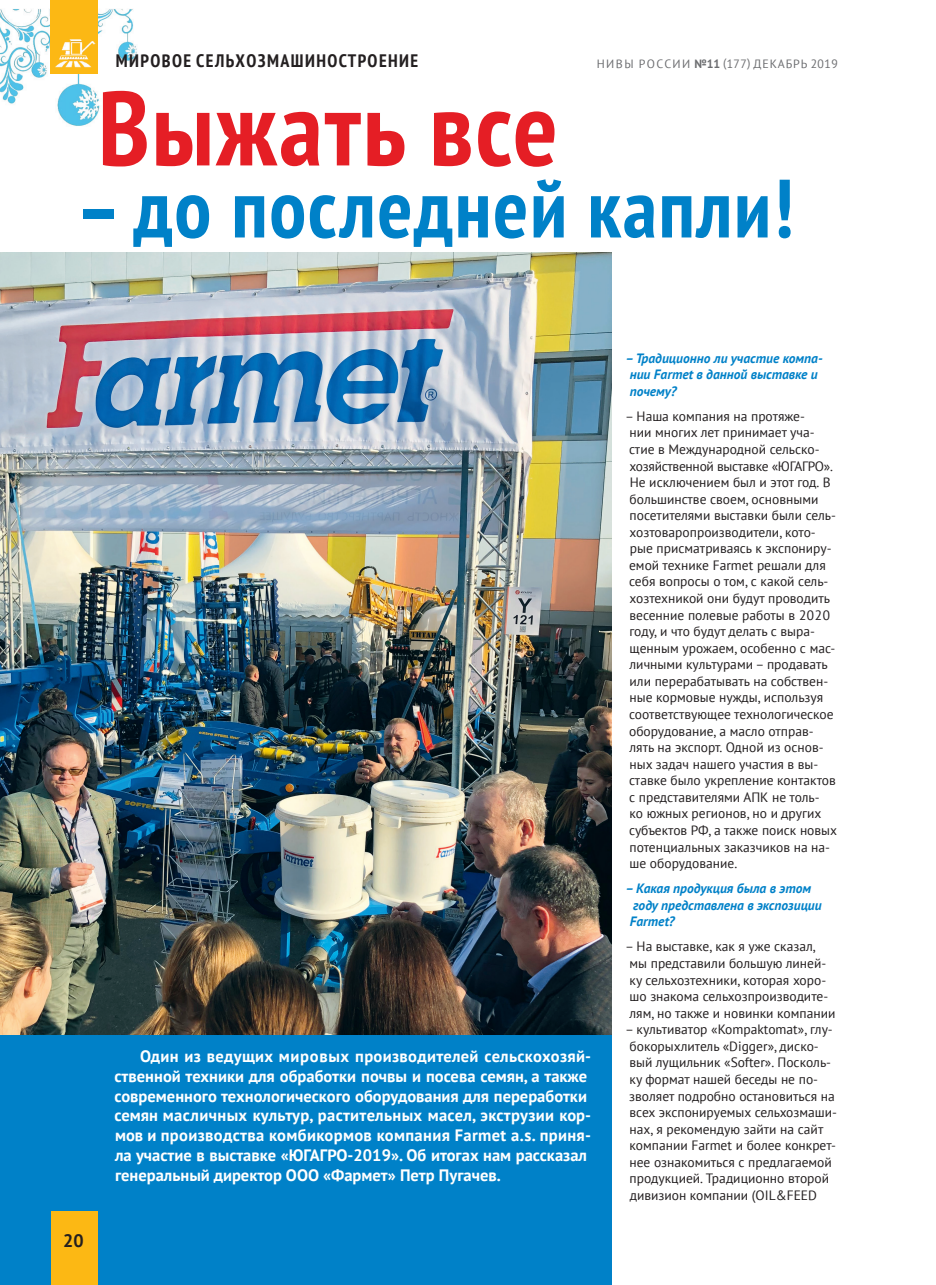
<style>
.page{position:relative;width:936px;height:1285px;background:#fff}
.page>*{position:absolute;margin:0;border:0;box-sizing:border-box;transform-origin:0 0}
.ЗАГОЛОВОК{font:700 condensed 105px "PT Sans";letter-spacing:.02em;color:#e51e25}
.ЗАГОЛОВОК-2{font:700 condensed 82.5px "PT Sans";letter-spacing:.02em;color:#0081c8}
.ОСНОВНОЙ_ТЕКСТ{font:700 condensed 18px "PT Sans";letter-spacing:.08em;color:#231f20}
.t1{font:700 18px "PT Sans";color:#231f20}
.ОСНОВНОЙ_ПЕРЕНОСЫ{font:700 16.5px/19.8px "PT Sans";color:#fff}
.ОСНОВНОЙ_ПЕРЕНОСЫ-2{font:13.5px/16.5px "PT Sans";color:#231f20}
.ОСНОВНОЙ_ПЕРЕНОСЫ-3{font:italic 700 13.5px/16.5px "PT Sans";color:#0081c8}
.t2{font:12px "PT Sans";letter-spacing:.07em;color:#6c6d70}
.s1{font-weight:700}
</style>
<div class="page">
<img style="left:0;top:9px;width:137px;height:117px">
<div style="left:51px;top:0;width:47px;height:74px;background:#fcb814"></div>
<div style="left:50px;top:0;width:47px;height:74px;background:#fcb814"></div>
<img style="left:0;top:252px;width:611px;height:783px">
<div style="left:0;top:1035px;width:611px;height:249px;background:#0081c8"></div>
<img style="left:55px;top:39px;width:40px;height:28px">
<div style="left:51px;top:1210px;width:47px;height:74px;background:#fcb814"></div>
<p class="ОСНОВНОЙ_ТЕКСТ" style="left:116px;top:49px;width:304px">МИРОВОЕ СЕЛЬХОЗМАШИНОСТРОЕНИЕ</p>
<p class="t2" style="left:596px;top:56px;width:243px">НИВЫ РОССИИ <span class="s1">№11</span> (177) ДЕКАБРЬ 2019</p>
<p class="ЗАГОЛОВОК" style="left:98px;top:59px;width:461px">Выжать все</p>
<p class="ЗАГОЛОВОК-2" style="left:76px;top:153px;width:719px">– до последней капли!</p>
<p class="t1" style="left:63px;top:1228px;width:22px">20</p>
<p class="ОСНОВНОЙ_ПЕРЕНОСЫ" style="left:115px;top:1045px;width:478px;text-indent:25px">Один из ведущих мировых производителей сельскохозяй&shy;ственной техники для обработки почвы и посева семян, а также современного технологического оборудования для переработки семян масличных культур, растительных масел, экструзии кор&shy;мов и производства комбикормов компания Farmet a.s. приня&shy;ла участие в выставке «ЮГАГРО-2019». Об итогах нам рассказал генеральный директор ООО «Фармет» Петр Пугачев.</p>
<p class="ОСНОВНОЙ_ПЕРЕНОСЫ-3" style="left:629px;top:349px;width:194px;text-indent:-4px">– Традиционно ли участие компа&shy;нии Farmet в данной выставке и почему?</p>
<p class="ОСНОВНОЙ_ПЕРЕНОСЫ-2" style="left:625px;top:407px;width:213px">– Наша компания на протяже-<br>нии многих лет принимает уча&shy;стие в Международной сельско&shy;хозяйственной выставке «ЮГАГРО».<br>Не исключением был и этот год. В большинстве своем, основными посетителями выставки были сель&shy;хозтоваропроизводители, кото&shy;рые присматриваясь к экспониру&shy;емой технике Farmet решали для себя вопросы о том, с какой сель&shy;хозтехникой они будут проводить весенние полевые работы в 2020 году, и что будут делать с выра&shy;щенным урожаем, особенно с мас&shy;личными культурами – продавать или перерабатывать на собствен&shy;ные кормовые нужды, используя соответствующее технологическое оборудование, а масло отправ&shy;лять на экспорт. Одной из основ&shy;ных задач нашего участия в вы&shy;ставке было укрепление контактов с представителями АПК не толь-<br>ко южных регионов, но и других субъектов РФ, а также поиск новых потенциальных заказчиков на на&shy;ше оборудование.</p>
<p class="ОСНОВНОЙ_ПЕРЕНОСЫ-3" style="left:629px;top:879px;width:193px;text-indent:-4px">– Какая продукция была в этом году представлена в экспозиции<br>Farmet?</p>
<p class="ОСНОВНОЙ_ПЕРЕНОСЫ-2" style="left:629px;top:937px;width:207px;text-indent:-4px">– На выставке, как я уже сказал, мы представили большую линей&shy;ку сельхозтехники, которая хоро&shy;шо знакома сельхозпроизводите&shy;лям, но также и новинки компании</p>
<p class="ОСНОВНОЙ_ПЕРЕНОСЫ-2" style="left:629px;top:1020px;width:209px;text-indent:-4px">– культиватор «Kompaktomat», глу&shy;бокорыхлитель «Digger», диско&shy;вый лущильник «Softer». Посколь&shy;ку формат нашей беседы не по&shy;зволяет подробно остановиться на всех экспонируемых сельхозмаши&shy;нах, я рекомендую зайти на сайт компании Farmet и более конкрет&shy;нее ознакомиться с предлагаемой продукцией. Традиционно второй дивизион компании (OIL&amp;FEED</p>
</div>
